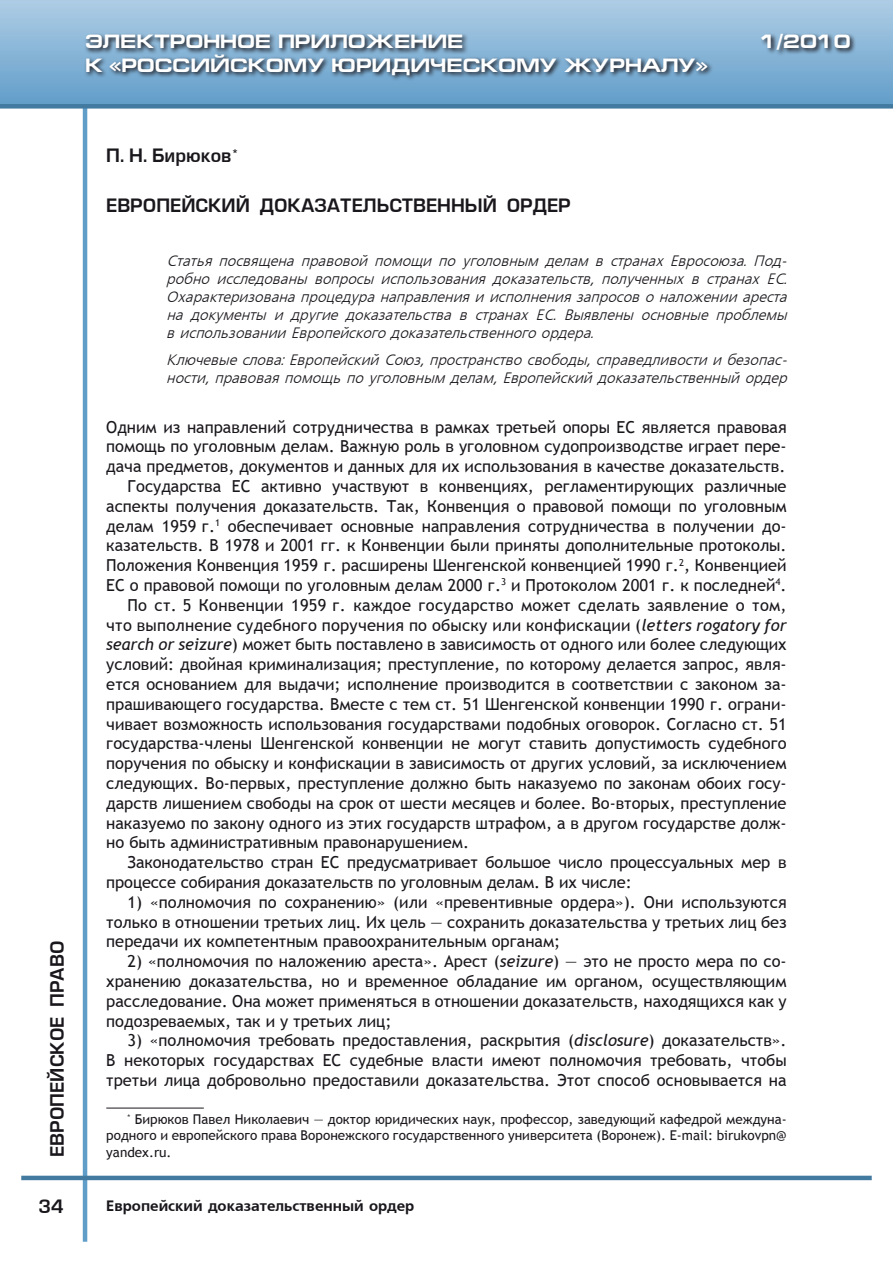
<style>
.page{position:relative;width:893px;height:1263px;background:#fff}
.page>*{position:absolute;margin:0;border:0;box-sizing:border-box;transform-origin:0 0}
.t1{font:700 19.5px "Europe Ext";color:#fff}
.t2{font:18px "Europe Demi Normal";color:#1a171c}
.t3{font:16.5px/19.8px "Trebuchet MS";color:#1a171c;text-align:justify}
.t4{font:italic 15px/18px "Free Set Cyrillic";color:#1a171c;text-align:justify}
.t5{font:15px "Free Set Bold Cyrillic";color:#1a171c}
.t6{font:13.5px/16.2px "Trebuchet MS";color:#1a171c;text-align:justify}
.s1{font-style:italic}
</style>
<div class="page">
<hr style="left:83px;top:89px;width:4px;height:1153px;background:#609ec9">
<hr style="left:21px;top:1176px;width:851px;height:4px;background:#427aa0">
<div style="left:0;top:0;width:893px;height:106px;background:linear-gradient(to bottom,#afcde5,#629ec9)"></div>
<div style="left:0;top:104px;width:893px;height:5px;background:#427aa0"></div>
<svg style="left:83px;top:31px;width:810px;height:121px"></svg>
<hr style="left:106px;top:1108px;width:98px;height:1px;background:#1a171c">
<p class="t1" style="left:85px;top:31px;width:380px">ЭЛЕКТРОННОЕ ПРИЛОЖЕНИЕ</p>
<p class="t1" style="left:760px;top:31px;width:92px">1/2010</p>
<p class="t1" style="left:85px;top:54px;width:624px">К «РОССИЙСКОМУ ЮРИДИЧЕСКОМУ ЖУРНАЛУ»</p>
<p class="t2" style="left:47px;top:1157px;width:217px;rotate:-90deg">европейское право</p>
<p class="t2" style="left:38px;top:1196px;width:27px">34</p>
<p class="t2" style="left:106px;top:146px;width:134px">П. Н. Бирюков<sup>*</sup></p>
<p class="t2" style="left:106px;top:195px;width:14px">ЕВРОПЕЙСК</p>
<p class="t2" style="left:222px;top:195px;width:67px">ИЙ ДОКА</p>
<p class="t2" style="left:314px;top:195px;width:245px">ЗАТЕЛЬСТВЕННЫЙ ОРДЕР</p>
<p class="t4" style="left:166px;top:252px;width:626px">Статья посвящена правовой помощи по уголовным делам в странах Евросоюза. Под&shy;робно исследованы вопросы использования доказательств, полученных в странах ЕС.<br>Охарактеризована процедура направления и исполнения запросов о наложении ареста на документы и другие доказательства в странах ЕС. Выявлены основные проблемы виспользовании Европейскогодоказательственногоордера.</p>
<p class="t4" style="left:166px;top:351px;width:626px">Ключевыеслова:Европейский Союз,пространствосвободы,справедливости и безопас&shy;ности, правовая помощь по уголовным делам, Европейский доказательственный ордер</p>
<p class="t3" style="left:106px;top:417px;width:682px">Одним из направлений сотрудничества в рамках третьей опоры ЕС является правовая</p>
<p class="t3" style="left:106px;top:437px;width:682px">помощь по уголовным делам. Важную роль в уголовном судопроизводстве играет пере-</p>
<p class="t3" style="left:106px;top:457px;width:681px">дача предметов, документов и данных для их использования в качестве доказательств.</p>
<p class="t3" style="left:128px;top:476px;width:661px">Государства ЕС активно участвуют в конвенциях, регламентирующих различные</p>
<p class="t3" style="left:106px;top:496px;width:682px">аспекты получения доказательств. Так, Конвенция о правовой помощи по уголовным</p>
<p class="t3" style="left:106px;top:516px;width:682px">делам 1959 г.<sup>1</sup> обеспечивает основные направления сотрудничества в получении до-</p>
<p class="t3" style="left:106px;top:536px;width:682px">казательств. В 1978 и 2001 гг. к Конвенции были приняты дополнительные протоколы.</p>
<p class="t3" style="left:106px;top:556px;width:682px">Положения Конвенция 1959 г. расширены Шенгенской конвенцией 1990 г.<sup>2</sup>, Конвенцией</p>
<p class="t3" style="left:106px;top:575px;width:682px">ЕС о правовой помощи по уголовным делам 2000 г.<sup>3</sup> и Протоколом 2001 г. к последней<sup>4</sup>.</p>
<p class="t3" style="left:128px;top:595px;width:661px">По ст. 5 Конвенции 1959 г. каждое государство может сделать заявление о том,</p>
<p class="t3" style="left:106px;top:615px;width:682px">что выполнение судебного поручения по обыску или конфискации (<span class="s1">letters rogatory for</span></p>
<p class="t3" style="left:106px;top:635px;width:682px"><span class="s1">search or seizure</span>) может быть поставлено в зависимость от одного или более следующих</p>
<p class="t3" style="left:106px;top:655px;width:682px">условий: двойная криминализация; преступление, по которому делается запрос, явля-</p>
<p class="t3" style="left:106px;top:674px;width:682px">ется основанием для выдачи; исполнение производится в соответствии с законом за-</p>
<p class="t3" style="left:106px;top:694px;width:682px">прашивающего государства. Вместе с тем ст. 51 Шенгенской конвенции 1990 г. ограни-</p>
<p class="t3" style="left:106px;top:714px;width:682px">чивает возможность использования государствами подобных оговорок. Согласно ст. 51</p>
<p class="t3" style="left:106px;top:734px;width:682px">государства-члены Шенгенской конвенции не могут ставить допустимость судебного</p>
<p class="t3" style="left:106px;top:754px;width:682px">поручения по обыску и конфискации в зависимость от других условий, за исключением</p>
<p class="t3" style="left:106px;top:773px;width:682px">следующих. Во-первых, преступление должно быть наказуемо по законам обоих госу-</p>
<p class="t3" style="left:106px;top:793px;width:682px">дарств лишением свободы на срок от шести месяцев и более. Во-вторых, преступление</p>
<p class="t3" style="left:106px;top:813px;width:682px">наказуемо по закону одного из этих государств штрафом, а в другом государстве долж-</p>
<p class="t3" style="left:106px;top:833px;width:364px">но быть административным правонарушением.</p>
<p class="t3" style="left:128px;top:853px;width:660px">Законодательство стран ЕС предусматривает большое число процессуальных мер в</p>
<p class="t3" style="left:106px;top:872px;width:527px">процессе собирания доказательств по уголовным делам. В их числе:</p>
<p class="t3" style="left:106px;top:892px;width:682px;text-indent:21px">1) «полномочия по сохранению» (или «превентивные ордера»). Они используются только в отношении третьих лиц. Их цель ― сохранить доказательства у третьих лиц без передачи их компетентным правоохранительным органам;</p>
<p class="t3" style="left:106px;top:952px;width:682px;text-indent:21px">2) «полномочия по наложению ареста». Арест (<span class="s1">seizure</span>) ― это не просто мера по со&shy;хранению доказательства, но и временное обладание им органом, осуществляющим расследование. Она может применяться в отношении доказательств, находящихся как у подозреваемых, так и у третьих лиц;</p>
<p class="t3" style="left:106px;top:1031px;width:682px;text-indent:21px">3) «полномочия требовать предоставления, раскрытия (<span class="s1">disclosure</span>) доказательств».<br>В некоторых государствах ЕС судебные власти имеют полномочия требовать, чтобы третьи лица добровольно предоставили доказательства. Этот способ основывается на</p>
<p class="t6" style="left:106px;top:1111px;width:682px;text-indent:21px"><sup>*</sup> Бирюков Павел Николаевич ― доктор юридических наук, профессор, заведующий кафедрой междуна&shy;родного и европейского права Воронежского государственного университета (Воронеж). E-mail: birukovpn@ yandex.ru.</p>
<p class="t5" style="left:106px;top:1197px;width:310px">Европейский доказательственный ордер</p>
</div>
